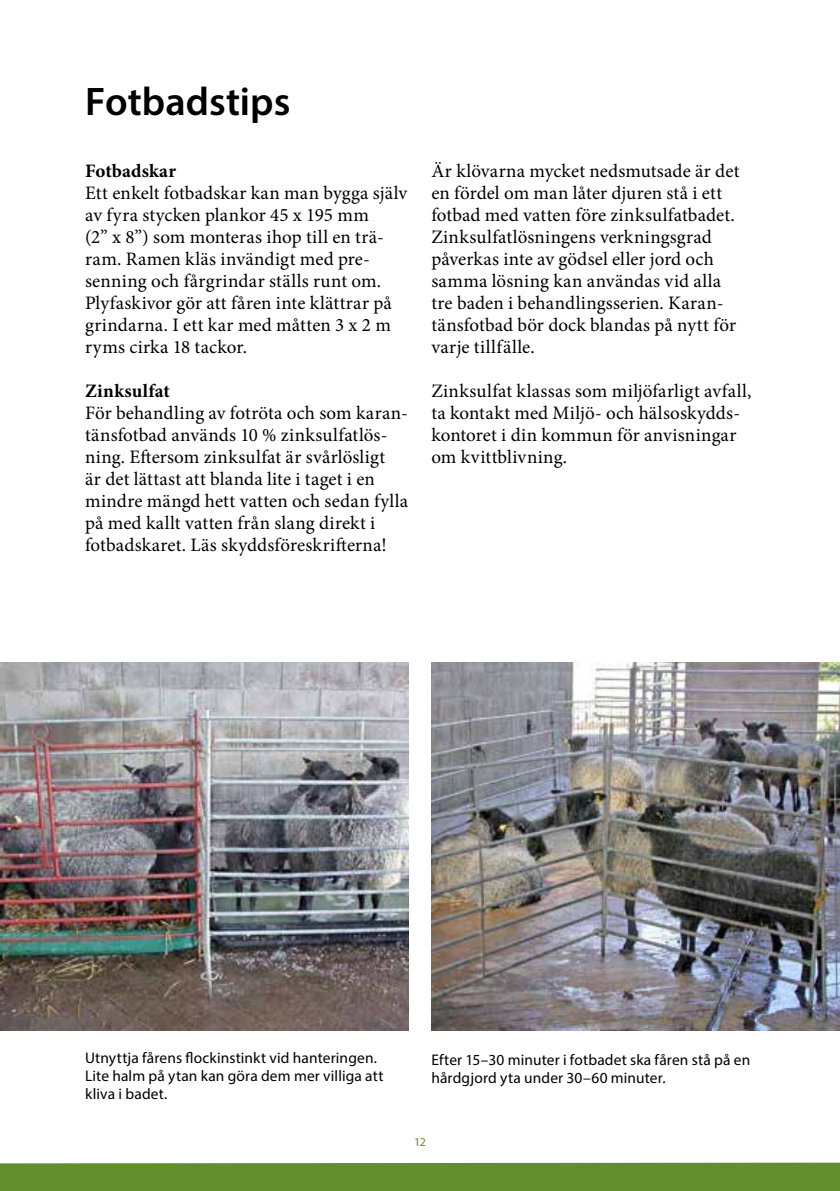
<style>
.page{position:relative;width:840px;height:1191px;background:#fff}
.page>*{position:absolute;margin:0;border:0;box-sizing:border-box;transform-origin:0 0}
.t1{font:600 40px "Myriad Pro";color:#000}
.t2{font:19px/22px "Minion Pro";letter-spacing:.01em;color:#000}
.t3{font:700 19px "Minion Pro";letter-spacing:.01em;color:#000}
.t4{font:15.4px/18px "Myriad Pro";letter-spacing:.01em;color:#000}
.t5{font:12px "Myriad Pro";color:#648d2e}
</style>
<div class="page">
<div style="left:0;top:1162px;width:839px;height:29px;background:#648d2e"></div>
<img style="left:0;top:662px;width:408px;height:368px">
<img style="left:431px;top:662px;width:408px;height:368px">
<h1 class="t1" style="left:85px;top:76px;width:207px">Fotbadstips</h1>
<p class="t3" style="left:85px;top:157px;width:93px">Fotbadskar</p>
<p class="t2" style="left:85px;top:182px;width:323px">Ett enkelt fotbadskar kan man bygga själv av fyra stycken plankor 45 x 195 mm<br>(2” x 8”) som monteras ihop till en trä&shy;ram. Ramen kläs invändigt med pre&shy;senning och fårgrindar ställs runt om.<br>Plyfaskivor gör att fåren inte klättrar på grindarna. I ett kar med måtten 3 x 2 m ryms cirka 18 tackor.</p>
<p class="t3" style="left:85px;top:377px;width:86px">Zinksulfat</p>
<p class="t2" style="left:85px;top:402px;width:324px">För behandling av fotröta och som karan&shy;tänsfotbad används 10 % zinksulfatlös&shy;ning. Eftersom zinksulfat är svårlösligt<br>är det lättast att blanda lite i taget i en mindre mängd hett vatten och sedan fylla på med kallt vatten från slang direkt i fotbadskaret. Läs skyddsföreskrifterna!</p>
<p class="t2" style="left:431px;top:160px;width:309px">Är klövarna mycket nedsmutsade är det en fördel om man låter djuren stå i ett fotbad med vatten före zinksulfatbadet.<br>Zinksulfatlösningens verkningsgrad påverkas inte av gödsel eller jord och samma lösning kan användas vid alla tre baden i behandlingsserien. Karan&shy;tänsfotbad bör dock blandas på nytt för varje tillfälle.</p>
<p class="t2" style="left:431px;top:380px;width:321px">Zinksulfat klassas som miljöfarligt avfall, ta kontakt med Miljö- och hälsoskydds&shy;kontoret i din kommun för anvisningar om kvittblivning.</p>
<p class="t4" style="left:85px;top:1048px;width:299px">Utnyttja fårens flockinstinkt vid hanteringen.<br>Lite halm på ytan kan göra dem mer villiga att kliva i badet.</p>
<p class="t4" style="left:431px;top:1050px;width:320px">Efter 15–30 minuter i fotbadet ska fåren stå på en hårdgjord yta under 30–60 minuter.</p>
<p class="t5" style="left:414px;top:1134px;width:13px">12</p>
</div>
